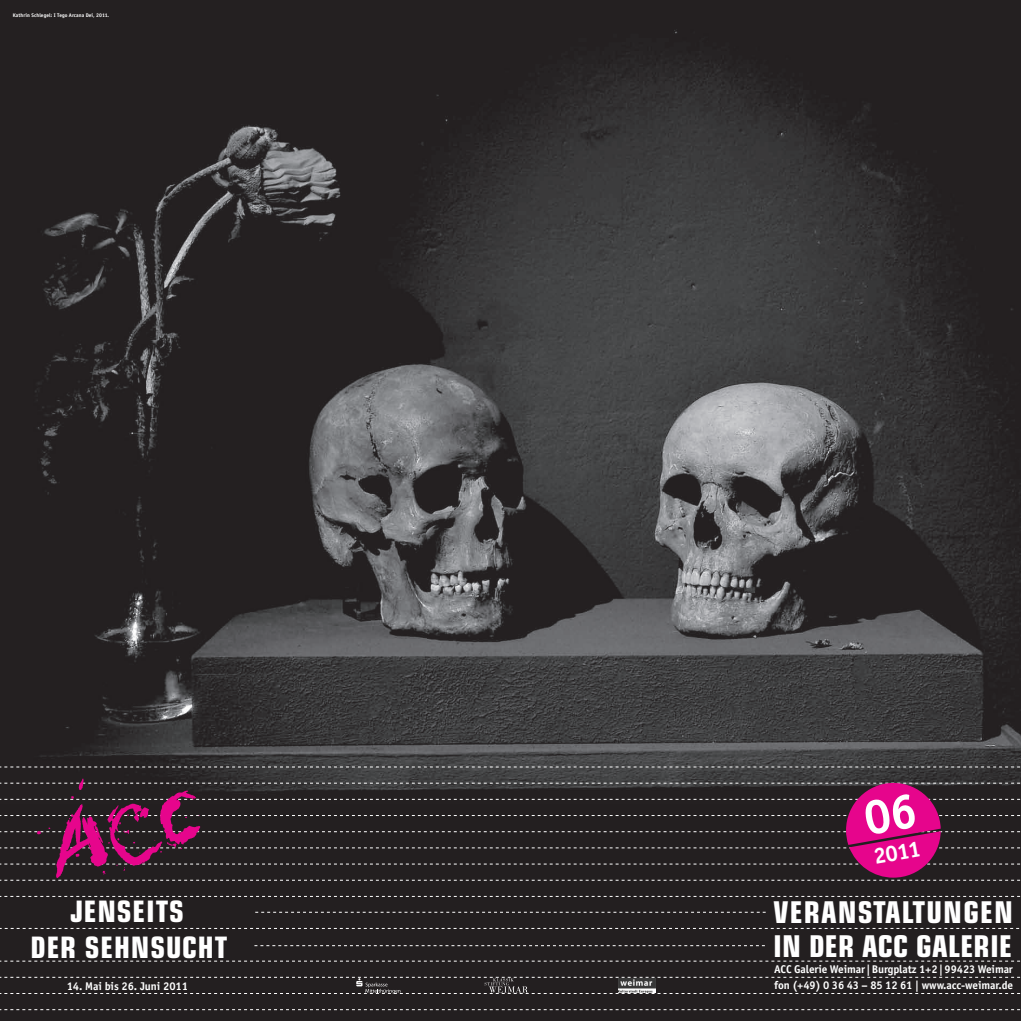
<style>
.page{position:relative;width:1021px;height:1021px;background:#fff}
.page>*{position:absolute;margin:0;border:0;box-sizing:border-box;transform-origin:0 0}
.t1{font:700 condensed 30px "Eurostile";letter-spacing:.01em;color:#fff}
.t2{font:700 condensed 30px "Eurostile";letter-spacing:.04em;color:#fff}
.t3{font:700 condensed 29.55px "Eurostile";letter-spacing:.03em;color:#fff}
.t4{font:700 22.5px "Officina Sans";color:#fff}
.t5{font:700 11.25px "Officina Sans";letter-spacing:-.01em;color:#fff}
.t6{font:700 5.25px "Officina Sans";letter-spacing:.015em;color:#fff}
</style>
<div class="page">
<img style="left:0;top:0;width:1020px;height:778px">
<div style="left:0;top:804px;width:1020px;height:216px;background:#231f20"></div>
<svg style="left:0;top:960px;width:1020px;height:1px"></svg>
<svg style="left:0;top:1009px;width:1020px;height:1px"></svg>
<svg style="left:0;top:766px;width:1020px;height:1px"></svg>
<svg style="left:0;top:896px;width:1020px;height:1px"></svg>
<svg style="left:0;top:928px;width:1020px;height:1px"></svg>
<svg style="left:255px;top:911px;width:510px;height:1px"></svg>
<svg style="left:254px;top:945px;width:511px;height:1px"></svg>
<svg style="left:0;top:976px;width:1020px;height:18px"></svg>
<img style="left:618px;top:978px;width:37px;height:14px">
<svg style="left:0;top:778px;width:1020px;height:102px"></svg>
<p class="t6" style="left:13px;top:12px;width:98px">Kathrin Schlegel: I Tego Arcana Dei, 2011.</p>
<h3 class="t4" style="left:871px;top:842px;width:49px;rotate:-10deg">2011</h3>
<h2 class="t3" style="left:70px;top:893px;width:100px">JENSEITS</h2>
<h1 class="t2" style="left:773px;top:893px;width:223px">VERANSTALTUNGEN</h1>
<h2 class="t3" style="left:30px;top:929px;width:198px">DER SEHNSUCHT</h2>
<h1 class="t1" style="left:773px;top:927px;width:240px">IN DER ACC GALERIE</h1>
<p class="t5" style="left:774px;top:961px;width:240px">ACC Galerie Weimar |Burgplatz 1+2|99423 Weimar</p>
<p class="t5" style="left:67px;top:978px;width:123px">14. Mai bis 26. Juni 2011</p>
<p class="t5" style="left:774px;top:977px;width:240px">fon (+49) 0 36 43 – 85 12 61 | www.acc-weimar.de</p>
</div>
